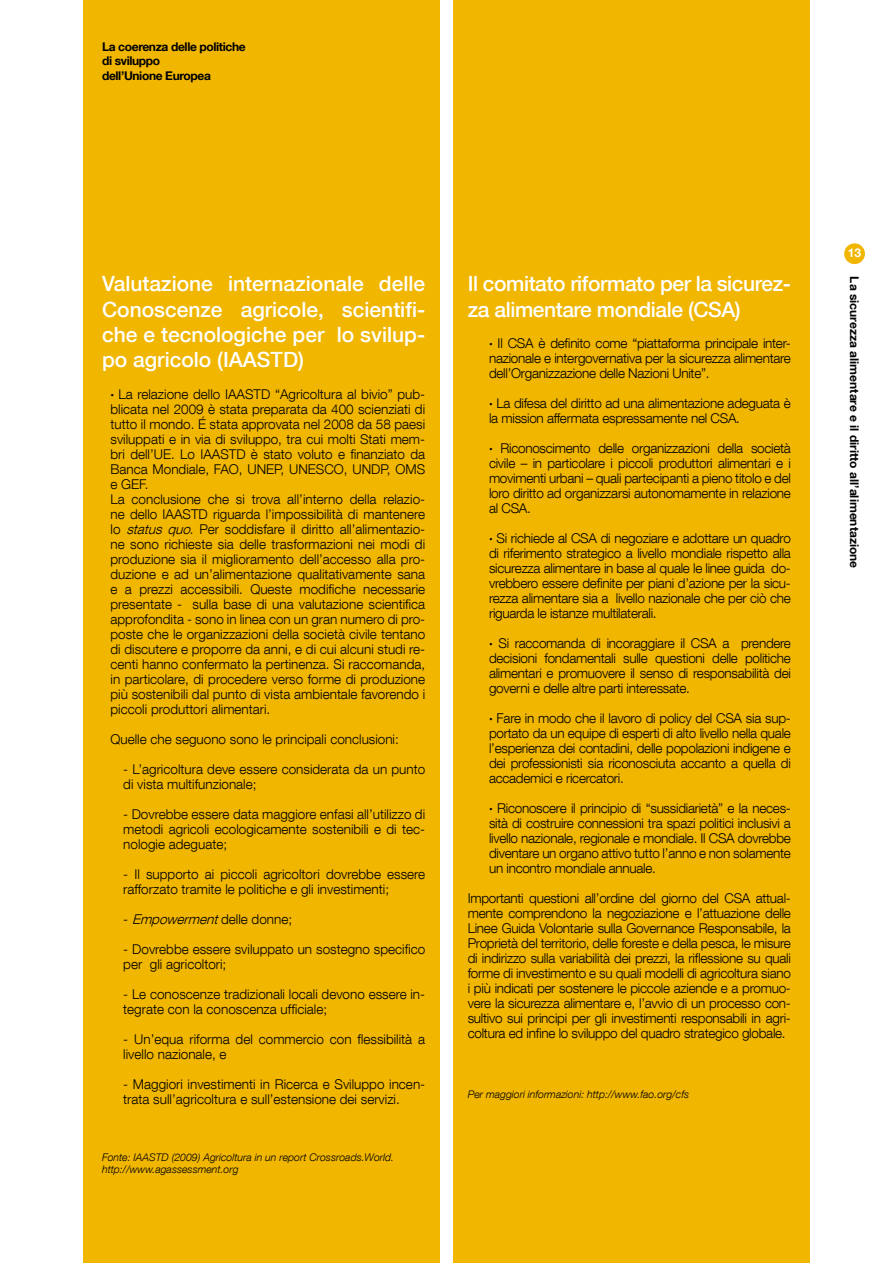
<style>
.page{position:relative;width:893px;height:1263px;background:#fff}
.page>*{position:absolute;margin:0;border:0;box-sizing:border-box;transform-origin:0 0}
.t1{font:500 21px/25.2px "Helvetica Neue LT Com";letter-spacing:-.02em;color:#fff;text-align:justify}
.t2{font:300 13.5px/15px "Helvetica Neue LT Com";color:#000;text-align:justify}
.t3{font:300 13.5px/15px "Helvetica Neue LT Com";letter-spacing:-.02em;color:#000}
.t4{font:700 12px/14.4px "Helvetica Neue LT Com";letter-spacing:-.03em;color:#000}
.t5{font:700 12px "Helvetica Neue LT Com";color:#000}
.t6{font:700 12px "Helvetica Neue LT Com";color:#fff}
.t7{font:italic 300 10.5px/12px "Helvetica Neue LT Com";color:#000}
.s1{font-weight:700}
.s2{font-style:italic}
</style>
<div class="page">
<div style="left:844px;top:243px;width:21px;height:21px;background:#f1b600;border-radius:50%"></div>
<div style="left:83px;top:0;width:357px;height:1263px;background:#f1b600"></div>
<div style="left:453px;top:0;width:357px;height:1263px;background:#f1b600"></div>
<p class="t4" style="left:102px;top:39px;width:145px">La coerenza delle politiche di sviluppo<br>dell’Unione Europea</p>
<h1 class="t1" style="left:102px;top:271px;width:325px">Valutazione internazionale delle Conoscenze agricole, scientifi&shy;che e tecnologiche per lo svilup&shy;po agricolo (IAASTD)</h1>
<p class="t2" style="left:111px;top:386px;width:316px;text-align:left"><span class="s1">·</span> La relazione dello IAASTD “Agricoltura al bivio” pub&shy;blicata nel 2009 è stata preparata da 400 scienziati di tutto il mondo. É stata approvata nel 2008 da 58 paesi sviluppati e in via di sviluppo, tra cui molti Stati mem&shy;bri dell’UE. Lo IAASTD è stato voluto e finanziato da Banca Mondiale, FAO, UNEP, UNESCO, UNDP, OMS e GEF.<br>La conclusione che si trova all’interno della relazio&shy;ne dello IAASTD riguarda l’impossibilità di mantenere lo <span class="s2">status quo</span>. Per soddisfare il diritto all’alimentazio&shy;ne sono richieste sia delle trasformazioni nei modi di produzione sia il miglioramento dell’accesso alla pro&shy;duzione e ad un’alimentazione qualitativamente sana e a prezzi accessibili. Queste modifiche necessarie presentate - sulla base di una valutazione scientifica approfondita - sono in linea con un gran numero di pro&shy;poste che le organizzazioni della società civile tentano di discutere e proporre da anni, e di cui alcuni studi re&shy;centi hanno confermato la pertinenza. Si raccomanda, in particolare, di procedere verso forme di produzione più sostenibili dal punto di vista ambientale favorendo i piccoli produttori alimentari.</p>
<p class="t2" style="left:111px;top:731px;width:290px">Quelle che seguono sono le principali conclusioni:</p>
<p class="t2" style="left:123px;top:761px;width:303px">- L’agricoltura deve essere considerata da un punto di vista multifunzionale;</p>
<p class="t2" style="left:123px;top:806px;width:303px">- Dovrebbe essere data maggiore enfasi all’utilizzo di metodi agricoli ecologicamente sostenibili e di tec&shy;nologie adeguate;</p>
<p class="t2" style="left:123px;top:866px;width:303px">- Il supporto ai piccoli agricoltori dovrebbe essere rafforzato tramite le politiche e gli investimenti;</p>
<p class="t2" style="left:123px;top:911px;width:170px">- <span class="s2">Empowerment</span>d e l l e d o n n e ;</p>
<p class="t2" style="left:123px;top:941px;width:303px">- Dovrebbe essere sviluppato un sostegno specifico per gli agricoltori;</p>
<p class="t2" style="left:123px;top:986px;width:303px">- Le conoscenze tradizionali locali devono essere in&shy;tegrate con la conoscenza ufficiale;</p>
<p class="t2" style="left:123px;top:1031px;width:303px">- Un’equa riforma del commercio con flessibilità a livello nazionale, e</p>
<p class="t2" style="left:123px;top:1076px;width:303px">- Maggiori investimenti in Ricerca e Sviluppo incen&shy;trata sull’agricoltura e sull’estensione dei servizi.</p>
<p class="t7" style="left:102px;top:1151px;width:293px">Fonte: IAASTD (2009) Agricoltura in un report Crossroads.World. http://www.agassessment.org</p>
<h1 class="t1" style="left:468px;top:271px;width:325px">Il comitato riformato per la sicurez&shy;za alimentare mondiale (CSA)</h1>
<p class="t2" style="left:489px;top:335px;width:303px"><span class="s1">·</span> Il CSA è definito come “piattaforma principale inter&shy;nazionale e intergovernativa per la sicurezza alimentare dell’Organizzazione delle Nazioni Unite”.</p>
<p class="t3" style="left:489px;top:395px;width:303px"><span class="s1">·</span> La difesa del diritto ad una alimentazione adeguata è la mission affermata espressamente nel CSA.</p>
<p class="t2" style="left:489px;top:440px;width:303px"><span class="s1">·</span> Riconoscimento delle organizzazioni della società civile – in particolare i piccoli produttori alimentari e i movimenti urbani – quali partecipanti a pieno titolo e del loro diritto ad organizzarsi autonomamente in relazione al CSA.</p>
<p class="t2" style="left:489px;top:530px;width:303px"><span class="s1">·</span> Si richiede al CSA di negoziare e adottare un quadro di riferimento strategico a livello mondiale rispetto alla sicurezza alimentare in base al quale le linee guida do&shy;vrebbero essere definite per piani d’azione per la sicu&shy;rezza alimentare sia a livello nazionale che per ciò che riguarda le istanze multilaterali.</p>
<p class="t2" style="left:489px;top:635px;width:303px"><span class="s1">·</span> Si raccomanda di incoraggiare il CSA a prendere decisioni fondamentali sulle questioni delle politiche alimentari e promuovere il senso di responsabilità dei governi e delle altre parti interessate.</p>
<p class="t2" style="left:489px;top:710px;width:303px"><span class="s1">·</span> Fare in modo che il lavoro di policy del CSA sia sup&shy;portato da un equipe di esperti di alto livello nella quale l’esperienza dei contadini, delle popolazioni indigene e dei professionisti sia riconosciuta accanto a quella di accademici e ricercatori.</p>
<p class="t2" style="left:489px;top:800px;width:303px"><span class="s1">·</span> Riconoscere il principio di “sussidiarietà” e la neces&shy;sità di costruire connessioni tra spazi politici inclusivi a livello nazionale, regionale e mondiale. Il CSA dovrebbe diventare un organo attivo tutto l’anno e non solamente un incontro mondiale annuale.</p>
<p class="t2" style="left:468px;top:890px;width:325px">Importanti questioni all’ordine del giorno del CSA attual&shy;mente comprendono la negoziazione e l’attuazione delle Linee Guida Volontarie sulla Governance Responsabile, la Proprietà del territorio, delle foreste e della pesca, le misure di indirizzo sulla variabilità dei prezzi, la riflessione su quali forme di investimento e su quali modelli di agricoltura siano i più indicati per sostenere le piccole aziende e a promuo&shy;vere la sicurezza alimentare e, l’avvio di un processo con&shy;sultivo sui principi per gli investimenti responsabili in agri&shy;coltura ed infine lo sviluppo del quadro strategico globale.</p>
<p class="t7" style="left:468px;top:1088px;width:223px">Per maggiori informazioni: http://www.fao.org/cfs</p>
<p class="t6" style="left:848px;top:245px;width:15px">13</p>
<p class="t5" style="left:862px;top:276px;width:293px;rotate:90deg">La sicurezza alimentare e il diritto all’alimentazione</p>
</div>
